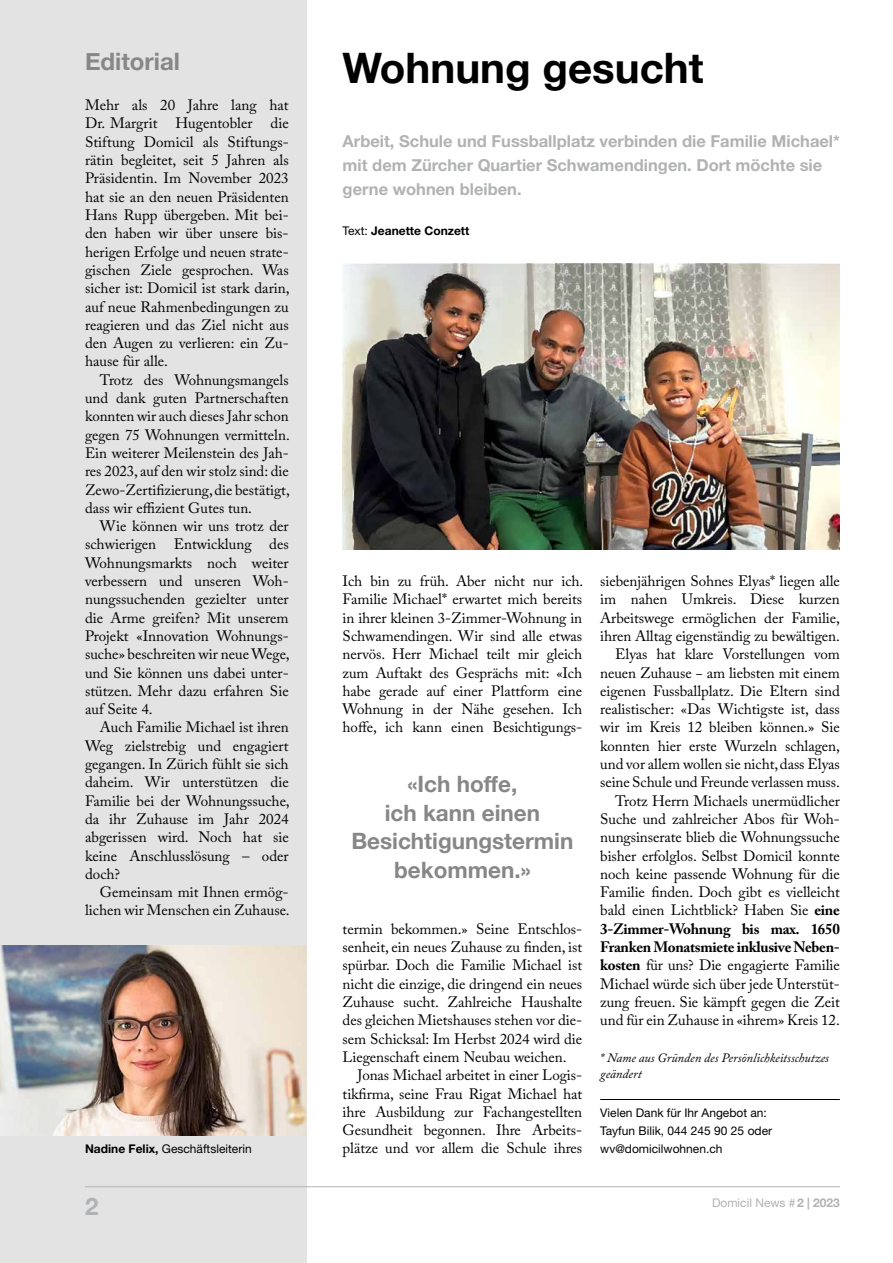
<style>
.page{position:relative;width:893px;height:1263px;background:#fff}
.page>*{position:absolute;margin:0;border:0;box-sizing:border-box;transform-origin:0 0}
.t1{font:700 42px "Helvetica Neue";color:#000}
.t2{font:700 24px "Helvetica Neue";color:#868786}
.t3{font:700 24px "Helvetica Neue";color:#b1b2b3}
.t4{font:700 22.5px/28.5px "Helvetica Neue";color:#868786;text-align:center}
.t5{font:700 16.5px/24px "Helvetica Neue LT Std";color:#b1b2b3}
.t6{font:15px/18.3px "Adobe Caslon Pro";letter-spacing:-.005em;color:#000;text-align:justify}
.t7{font:italic 12.75px/16.5px "Adobe Caslon Pro";color:#000}
.t8{font:12px/18.3px "Helvetica Neue LT Std";color:#000}
.t9{font:700 12px "Helvetica Neue LT Std";color:#000}
.t10{font:12px "Helvetica Neue LT Std";color:#b1b2b3}
.s1{font-weight:700}
.s2{font-weight:400}
.s3{font-family:"Helvetica Neue";font-weight:700}
</style>
<div class="page">
<div style="left:0;top:0;width:307px;height:1263px;background:#e3e3e3"></div>
<hr style="left:85px;top:1186px;width:755px;height:1px;background:#b1b2b3">
<img style="left:0;top:945px;width:307px;height:190px">
<img style="left:342px;top:264px;width:498px;height:285px">
<hr style="left:600px;top:1099px;width:240px;height:1px;background:#000">
<h2 class="t2" style="left:85px;top:43px;width:97px">Editorial</h2>
<p class="t6" style="left:85px;top:96px;width:206px">Mehr als 20 Jahre lang hat Dr. Margrit Hugentobler die Stiftung Domicil als Stiftungs&shy;rätin begleitet, seit 5 Jahren als Präsidentin. Im November 2023 hat sie an den neuen Präsidenten Hans Rupp übergeben. Mit bei&shy;den haben wir über unsere bis&shy;herigen Erfolge und neuen strate&shy;gischen Ziele gesprochen. Was sicher ist: Domicil ist stark darin, auf neue Rahmenbedingungen zu reagieren und das Ziel nicht aus den Augen zu verlieren: ein Zu&shy;hause für alle.</p>
<p class="t6" style="left:85px;top:370px;width:206px;text-indent:15px">Trotz des Wohnungsmangels und dank guten Partnerschaften konnten wir auch dieses Jahr schon gegen 75 Wohnungen vermitteln.<br>Ein weiterer Meilenstein des Jah&shy;res 2023, auf den wir stolz sind: die Zewo-Zertifizierung, die bestätigt, dass wir effizient Gutes tun.</p>
<p class="t6" style="left:85px;top:517px;width:206px;text-indent:15px">Wie können wir uns trotz der schwierigen Entwicklung des Wohnungsmarkts noch weiter verbessern und unseren Woh&shy;nungssuchenden gezielter unter die Arme greifen? Mit unserem Projekt «Innovation Wohnungs&shy;suche» beschreiten wir neue Wege, und Sie können uns dabei unter&shy;stützen. Mehr dazu erfahren Sie auf Seite 4.</p>
<p class="t6" style="left:85px;top:718px;width:206px;text-indent:15px">Auch Familie Michael ist ihren Weg zielstrebig und engagiert gegangen. In Zürich fühlt sie sich daheim. Wir unterstützen die Familie bei der Wohnungssuche, da ihr Zuhause im Jahr 2024 abgerissen wird. Noch hat sie keine Anschlusslösung – oder doch?</p>
<p class="t6" style="left:85px;top:883px;width:206px;text-align:right">Gemeinsam mit Ihnen ermög&shy;lichen wir Menschen ein Zuhause.</p>
<p class="t8" style="left:85px;top:1140px;width:168px"><span class="s1">Nadine Felix,</span> Geschäftsleiterin</p>
<h2 class="t3" style="left:85px;top:1188px;width:15px">2</h2>
<h1 class="t1" style="left:343px;top:35px;width:362px">Wohnung gesucht</h1>
<p class="t5" style="left:343px;top:129px;width:499px">Arbeit, Schule und Fussballplatz verbinden die Familie Michael* mit dem Zürcher Quartier Schwamendingen. Dort möchte sie gerne wohnen bleiben.</p>
<p class="t9" style="left:343px;top:223px;width:128px"><span class="s2">Text:</span> Jeanette Conzett</p>
<p class="t6" style="left:343px;top:572px;width:242px">Ich bin zu früh. Aber nicht nur ich.<br>Familie Michael* erwartet mich bereits in ihrer kleinen 3-Zimmer-Wohnung in Schwamendingen. Wir sind alle etwas nervös. Herr Michael teilt mir gleich zum Auftakt des Gesprächs mit: «Ich habe gerade auf einer Plattform eine Wohnung in der Nähe gesehen. Ich hoffe, ich kann einen Besichtigungs-</p>
<h3 class="t4" style="left:351px;top:770px;width:224px">«Ich hoffe,<br>ich kann einen<br>Besichtigungs termin bekommen.»</h3>
<p class="t6" style="left:343px;top:919px;width:241px">termin bekommen.» Seine Entschlos&shy;senheit, ein neues Zuhause zu finden, ist spürbar. Doch die Familie Michael ist nicht die einzige, die dringend ein neues Zuhause sucht. Zahlreiche Haushalte des gleichen Mietshauses stehen vor die&shy;sem Schicksal: Im Herbst 2024 wird die Liegenschaft einem Neubau weichen.</p>
<p class="t6" style="left:343px;top:1066px;width:241px;text-indent:15px">Jonas Michael arbeitet in einer Logis&shy;tikfirma, seine Frau Rigat Michael hat ihre Ausbildung zur Fachangestellten Gesundheit begonnen. Ihre Arbeits&shy;plätze und vor allem die Schule ihres</p>
<p class="t6" style="left:600px;top:572px;width:241px;text-align:right">siebenjährigen Sohnes Elyas* liegen alle im nahen Umkreis. Diese kurzen Arbeitswege ermöglichen der Familie, ihren Alltag eigenständig zu bewältigen.<br>Elyas hat klare Vorstellungen vom neuen Zuhause − am liebsten mit einem eigenen Fussballplatz. Die Eltern sind realistischer: «Das Wichtigste ist, dass wir im Kreis 12 bleiben können.» Sie konnten hier erste Wurzeln schlagen, und vor allem wollen sie nicht, dass Elyas seine Schule und Freunde verlassen muss.<br>Trotz Herrn Michaels unermüdlicher Suche und zahlreicher Abos für Woh&shy;nungsinserate blieb die Wohnungssuche bisher erfolglos. Selbst Domicil konnte noch keine passende Wohnung für die Familie finden. Doch gibt es vielleicht bald einen Lichtblick? Haben Sie <span class="s1">eine 3-Zimmer-Wohnung bis max. 1650<br>Franken Monatsmiete inklusive Neben&shy;kosten</span> für uns? Die engagierte Familie Michael würde sich über jede Unterstüt&shy;zung freuen. Sie kämpft gegen die Zeit und für ein Zuhause in «ihrem» Kreis 12.</p>
<p class="t7" style="left:600px;top:1049px;width:230px">* Name aus Gründen des Persönlichkeitsschutzes geändert</p>
<p class="t8" style="left:600px;top:1103px;width:173px">Vielen Dank für Ihr Angebot an:<br>Tayfun Bilik, 044 245 90 25 oder wv@domicilwohnen.ch</p>
<p class="t10" style="left:712px;top:1195px;width:129px">Domicil News #<span class="s3">2 | 2023</span></p>
</div>
